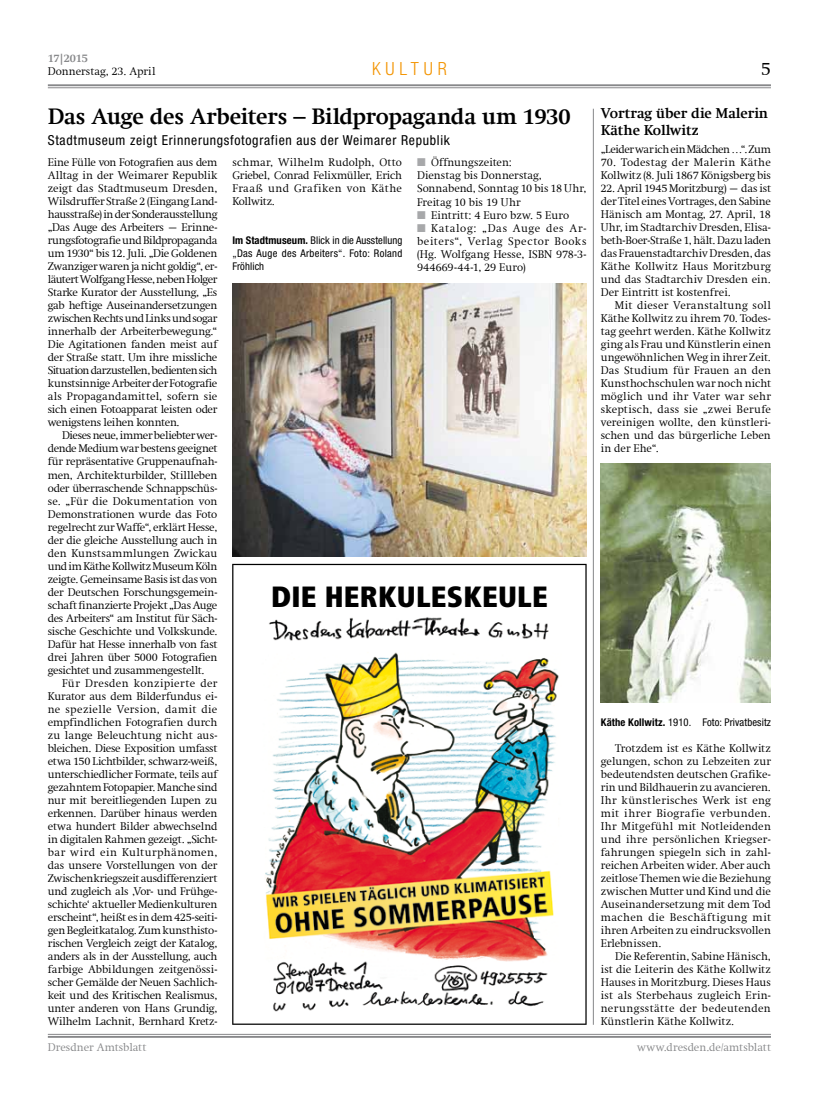
<style>
.page{position:relative;width:833px;height:1117px;background:#fff}
.page>*{position:absolute;margin:0;border:0;box-sizing:border-box;transform-origin:0 0}
.t1{font:900 condensed 29.25px "Frutiger";letter-spacing:.01em;color:#000}
.t2{font:700 22.5px "Swift Com";letter-spacing:-.015em;color:#000}
.t3{font:300 18.75px "Swift Com";color:#000}
.t4{font:300 condensed 18.12px "Helvetica Neue";color:#f39400}
.t5{font:700 14.38px/16.9px "Swift Com";letter-spacing:-.005em;color:#000}
.t6{font:condensed 13.75px "Helvetica Neue";letter-spacing:.05em;color:#000}
.t7{font:300 11.25px/13px "Swift Com";color:#000;text-align:justify}
.t8{font:300 11.25px "Swift Com";letter-spacing:.005em;color:#87888a}
.t9{font:300 11.25px "Swift Com";letter-spacing:-.03em;color:#000}
.t10{font:700 11.25px "Swift Com";letter-spacing:-.015em;color:#87888a}
.t11{font:condensed 10.62px/13px "Helvetica Neue";letter-spacing:.01em;color:#000;text-align:justify}
.s1{color:#a7a8aa}
.s2{font-weight:700}
</style>
<div class="page">
<hr style="left:48px;top:87px;width:723px;height:1px;background:#87888a">
<hr style="left:48px;top:84px;width:723px;height:2px;background:#87888a">
<hr style="left:48px;top:1033px;width:723px;height:1px;background:#87888a">
<hr style="left:48px;top:1035px;width:723px;height:2px;background:#87888a">
<img style="left:232px;top:283px;width:354px;height:273px">
<img style="left:232px;top:563px;width:354px;height:461px">
<img style="left:601px;top:463px;width:169px;height:239px">
<hr style="left:593px;top:109px;width:1px;height:915px;background:#87888a">
<p class="t10" style="left:48px;top:52px;width:42px">17|2015</p>
<p class="t7" style="left:48px;top:65px;width:109px">Donnerstag, 23. April</p>
<h3 class="t4" style="left:372px;top:58px;width:76px">KULTU R</h3>
<h2 class="t2" style="left:48px;top:103px;width:524px">Das Auge des Arbeiters – Bildpropaganda um 1930</h2>
<p class="t6" style="left:48px;top:132px;width:404px">Stadtmuseum zeigt Erinnerungsfotografien aus der Weimarer Republik</p>
<p class="t7" style="left:48px;top:156px;width:171px">Eine Fülle von Fotografien aus dem Alltag in der Weimarer Republik zeigt das Stadtmuseum Dresden, Wilsdruffer Straße 2 (Eingang Land&shy;hausstraße) in der Sonderausstellung „Das Auge des Arbeiters – Erinne&shy;rungsfotografie und Bildpropaganda um 1930“ bis 12. Juli. „Die Goldenen Zwanziger waren ja nicht goldig“, er&shy;läutert Wolfgang Hesse, neben Holger Starke Kurator der Ausstellung, „Es gab heftige Auseinandersetzungen zwischen Rechts und Links und sogar innerhalb der Arbeiterbewegung.“ Die Agitationen fanden meist auf der Straße statt. Um ihre missliche Situation darzustellen, bedienten sich kunstsinnige Arbeiter der Fotografie als Propagandamittel, sofern sie sich einen Fotoapparat leisten oder wenigstens leihen konnten.</p>
<p class="t7" style="left:48px;top:429px;width:171px;text-indent:14px">Dieses neue, immer beliebter wer&shy;dende Medium war bestens geeignet für repräsentative Gruppenaufnah&shy;men, Architekturbilder, Stillleben oder überraschende Schnappschüs&shy;se. „Für die Dokumentation von Demonstrationen wurde das Foto regelrecht zur Waffe“, erklärt Hesse, der die gleiche Ausstellung auch in den Kunstsammlungen Zwickau und im Käthe Kollwitz Museum Köln zeigte. Gemeinsame Basis ist das von der Deutschen Forschungsgemein&shy;schaft finanzierte Projekt „Das Auge des Arbeiters“ am Institut für Säch&shy;sische Geschichte und Volkskunde.<br>Dafür hat Hesse innerhalb von fast drei Jahren über 5000 Fotografien gesichtet und zusammengestellt.</p>
<p class="t7" style="left:48px;top:676px;width:171px;text-indent:14px">Für Dresden konzipierte der Kurator aus dem Bilderfundus ei&shy;ne spezielle Version, damit die empfindlichen Fotografien durch zu lange Beleuchtung nicht aus&shy;bleichen. Diese Exposition umfasst etwa 150 Lichtbilder, schwarz-weiß, unterschiedlicher Formate, teils auf gezahntem Fotopapier. Manche sind nur mit bereitliegenden Lupen zu erkennen. Darüber hinaus werden etwa hundert Bilder abwechselnd in digitalen Rahmen gezeigt. „Sicht&shy;bar wird ein Kulturphänomen, das unsere Vorstellungen von der Zwischenkriegszeit ausdifferenziert und zugleich als ,Vor- und Frühge&shy;schichte‘ aktueller Medienkulturen erscheint“, heißt es in dem 425-seiti&shy;gen Begleitkatalog. Zum kunsthisto&shy;rischen Vergleich zeigt der Katalog, anders als in der Ausstellung, auch farbige Abbildungen zeitgenössi&shy;scher Gemälde der Neuen Sachlich&shy;keit und des Kritischen Realismus, unter anderen von Hans Grundig, Wilhelm Lachnit, Bernhard Kretz-</p>
<p class="t7" style="left:232px;top:156px;width:171px">schmar, Wilhelm Rudolph, Otto Griebel, Conrad Felixmüller, Erich Fraaß und Grafiken von Käthe Kollwitz.</p>
<p class="t7" style="left:417px;top:156px;width:171px;text-align:left"><span class="s1">■</span> Öffnungszeiten:<br>Dienstag bis Donnerstag,<br>Sonnabend, Sonntag 10 bis 18 Uhr,<br>Freitag 10 bis 19 Uhr</p>
<p class="t7" style="left:417px;top:208px;width:154px"><span class="s1">■</span> Eintritt: 4 Euro bzw. 5 Euro</p>
<p class="t7" style="left:417px;top:221px;width:171px"><span class="s1">■</span> Katalog: „Das Auge des Ar&shy;beiters“, Verlag Spector Books (Hg. Wolfgang Hesse, ISBN 978-3- 944669-44-1, 29 Euro)</p>
<p class="t11" style="left:232px;top:234px;width:172px"><span class="s2">Im Stadtmuseum.</span> Blick in die Ausstellung „Das Auge des Arbeiters“. Foto: Roland Fröhlich</p>
<h1 class="t1" style="left:271px;top:578px;width:278px">DIE HERKULESKEULE</h1>
<h3 class="t3" style="left:761px;top:58px;width:12px">5</h3>
<p class="t5" style="left:601px;top:105px;width:169px">Vortrag über die Malerin<br>Käthe Kollwitz</p>
<p class="t9" style="left:601px;top:143px;width:172px">„Leider war ich ein Mädchen …“. Zum</p>
<p class="t7" style="left:601px;top:156px;width:172px">70. Todestag der Malerin Käthe<br>Kollwitz (8. Juli 1867 Königsberg bis</p>
<p class="t7" style="left:601px;top:182px;width:172px">22. April 1945 Moritzburg) – das ist der Titel eines Vortrages, den Sabine Hänisch am Montag, 27. April, 18<br>Uhr, im Stadtarchiv Dresden, Elisa&shy;beth-Boer-Straße 1, hält. Dazu laden das Frauenstadtarchiv Dresden, das Käthe Kollwitz Haus Moritzburg und das Stadtarchiv Dresden ein.<br>Der Eintritt ist kostenfrei.</p>
<p class="t7" style="left:601px;top:299px;width:172px;text-indent:14px">Mit dieser Veranstaltung soll Käthe Kollwitz zu ihrem 70. Todes&shy;tag geehrt werden. Käthe Kollwitz ging als Frau und Künstlerin einen ungewöhnlichen Weg in ihrer Zeit.<br>Das Studium für Frauen an den Kunsthochschulen war noch nicht möglich und ihr Vater war sehr skeptisch, dass sie „zwei Berufe vereinigen wollte, den künstleri&shy;schen und das bürgerliche Leben in der Ehe“.</p>
<p class="t11" style="left:601px;top:715px;width:172px"><span class="s2">Käthe Kollwitz.</span> 1910. Foto: Privatbesitz</p>
<p class="t7" style="left:601px;top:741px;width:172px;text-indent:14px">Trotzdem ist es Käthe Kollwitz gelungen, schon zu Lebzeiten zur bedeutendsten deutschen Grafike&shy;rin und Bildhauerin zu avancieren.<br>Ihr künstlerisches Werk ist eng mit ihrer Biografie verbunden.<br>Ihr Mitgefühl mit Notleidenden und ihre persönlichen Kriegser&shy;fahrungen spiegeln sich in zahl&shy;reichen Arbeiten wider. Aber auch zeitlose Themen wie die Beziehung zwischen Mutter und Kind und die Auseinandersetzung mit dem Tod machen die Beschäftigung mit ihren Arbeiten zu eindrucksvollen Erlebnissen.</p>
<p class="t7" style="left:601px;top:949px;width:172px;text-indent:14px">Die Referentin, Sabine Hänisch, ist die Leiterin des Käthe Kollwitz Hauses in Moritzburg. Dieses Haus ist als Sterbehaus zugleich Erin&shy;nerungsstätte der bedeutenden Künstlerin Käthe Kollwitz.</p>
<p class="t8" style="left:48px;top:1040px;width:100px">Dresdner Amtsblatt</p>
<p class="t8" style="left:637px;top:1040px;width:135px">www.dresden.de/amtsblatt</p>
</div>
